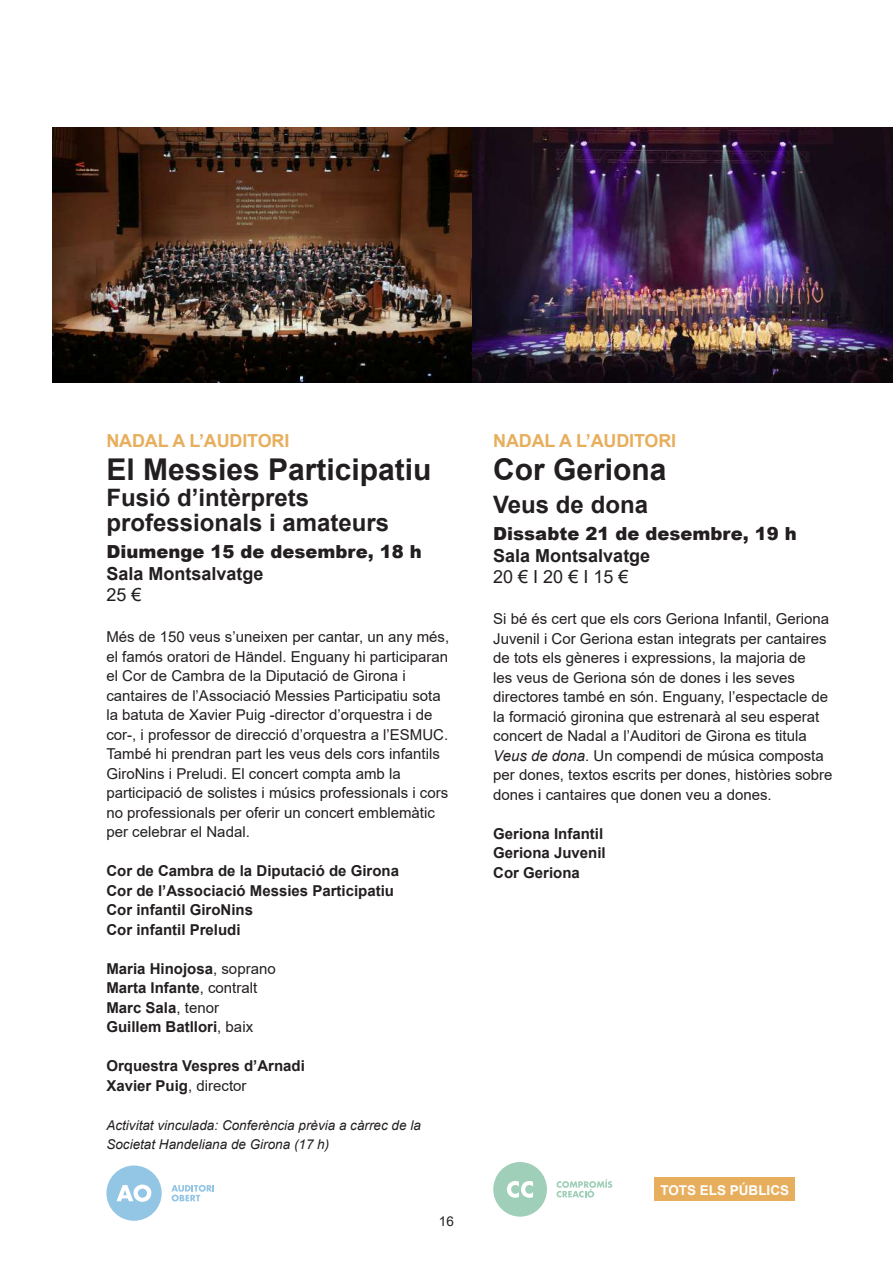
<style>
.page{position:relative;width:893px;height:1263px;background:#fff}
.page>*{position:absolute;margin:0;border:0;box-sizing:border-box;transform-origin:0 0}
.t1{font:700 30px "Arial";color:#231f20}
.t2{font:700 24px/25.5px "Arial";color:#231f20}
.t3{font:900 18px "Arial";color:#231f20}
.t4{font:700 18px "Arial";letter-spacing:-.01em;color:#e7af5d}
.t5{font:700 18px "Arial";color:#231f20}
.t6{font:18px "Arial";color:#231f20}
.t7{font:15px/19.5px "Arial";color:#231f20}
.t8{font:700 15px/19.5px "Arial";color:#231f20}
.t9{font:italic 13.5px/19.5px "Arial";color:#231f20}
.t10{font:700 13.5px "Arial";color:#fff}
.t11{font:13.5px "Arial";color:#231f20}
.s1{font-weight:400}
.s2{font-style:italic}
</style>
<div class="page">
<img style="left:52px;top:128px;width:841px;height:255px">
<svg style="left:493px;top:1162px;width:54px;height:54px"></svg>
<svg style="left:557px;top:1179px;width:55px;height:18px"></svg>
<div style="left:655px;top:1177px;width:140px;height:24px;background:#e7af5d"></div>
<svg style="left:171px;top:1185px;width:43px;height:16px"></svg>
<svg style="left:106px;top:1165px;width:56px;height:56px"></svg>
<p class="t4" style="left:106px;top:428px;width:184px">NADAL A L’AUDITORI</p>
<h1 class="t1" style="left:106px;top:448px;width:327px">El Messies Participatiu</h1>
<h2 class="t2" style="left:106px;top:485px;width:284px">Fusió d’intèrprets professionals i amateurs</h2>
<p class="t3" style="left:106px;top:539px;width:317px">Diumenge 15 de desembre, 18 h</p>
<p class="t5" style="left:106px;top:561px;width:159px">Sala Montsalvatge</p>
<p class="t6" style="left:106px;top:583px;width:37px">25 €</p>
<p class="t7" style="left:106px;top:627px;width:344px">Més de 150 veus s’uneixen per cantar, un any més, el famós oratori de Händel. Enguany hi participaran el Cor de Cambra de la Diputació de Girona i cantaires de l’Associació Messies Participatiu sota la batuta de Xavier Puig -director d’orquestra i de cor-, i professor de direcció d’orquestra a l’ESMUC.<br>També hi prendran part les veus dels cors infantils GiroNins i Preludi. El concert compta amb la participació de solistes i músics professionals i cors no professionals per oferir un concert emblemàtic per celebrar el Nadal.</p>
<p class="t8" style="left:106px;top:861px;width:294px">Cor de Cambra de la Diputació de Girona<br>Cor de l’Associació Messies Participatiu<br>Cor infantil GiroNins<br>Cor infantil Preludi</p>
<p class="t8" style="left:106px;top:959px;width:171px">Maria Hinojosa<span class="s1">, soprano<br></span>Marta Infante<span class="s1">, contralt<br></span>Marc Sala<span class="s1">, tenor<br></span>Guillem Batllori<span class="s1">, baix</span></p>
<p class="t8" style="left:106px;top:1056px;width:200px">Orquestra Vespres d’Arnadi<br>Xavier Puig<span class="s1">, director</span></p>
<p class="t9" style="left:106px;top:1116px;width:316px">Activitat vinculada: Conferència prèvia a càrrec de la<br>Societat Handeliana de Girona (17 h)</p>
<p class="t11" style="left:439px;top:1212px;width:17px">16</p>
<p class="t4" style="left:493px;top:428px;width:184px">NADAL A L’AUDITORI</p>
<h1 class="t1" style="left:493px;top:448px;width:175px">Cor Geriona</h1>
<h2 class="t2" style="left:493px;top:492px;width:156px">Veus de dona</h2>
<p class="t3" style="left:493px;top:521px;width:305px">Dissabte 21 de desembre, 19 h</p>
<p class="t5" style="left:493px;top:543px;width:159px">Sala Montsalvatge</p>
<p class="t6" style="left:493px;top:565px;width:137px">20 € I 20 € I 15 €</p>
<p class="t7" style="left:493px;top:609px;width:341px">Si bé és cert que els cors Geriona Infantil, Geriona Juvenil i Cor Geriona estan integrats per cantaires de tots els gèneres i expressions, la majoria de<br>les veus de Geriona són de dones i les seves directores també en són. Enguany, l’espectacle de la formació gironina que estrenarà al seu esperat concert de Nadal a l’Auditori de Girona es titula <span class="s2">Veus de dona</span>. Un compendi de música composta per dones, textos escrits per dones, històries sobre dones i cantaires que donen veu a dones.</p>
<p class="t8" style="left:493px;top:824px;width:114px">Geriona Infantil<br>Geriona Juvenil<br>Cor Geriona</p>
<p class="t10" style="left:660px;top:1180px;width:130px">TOTS ELS PÚBLICS</p>
</div>
